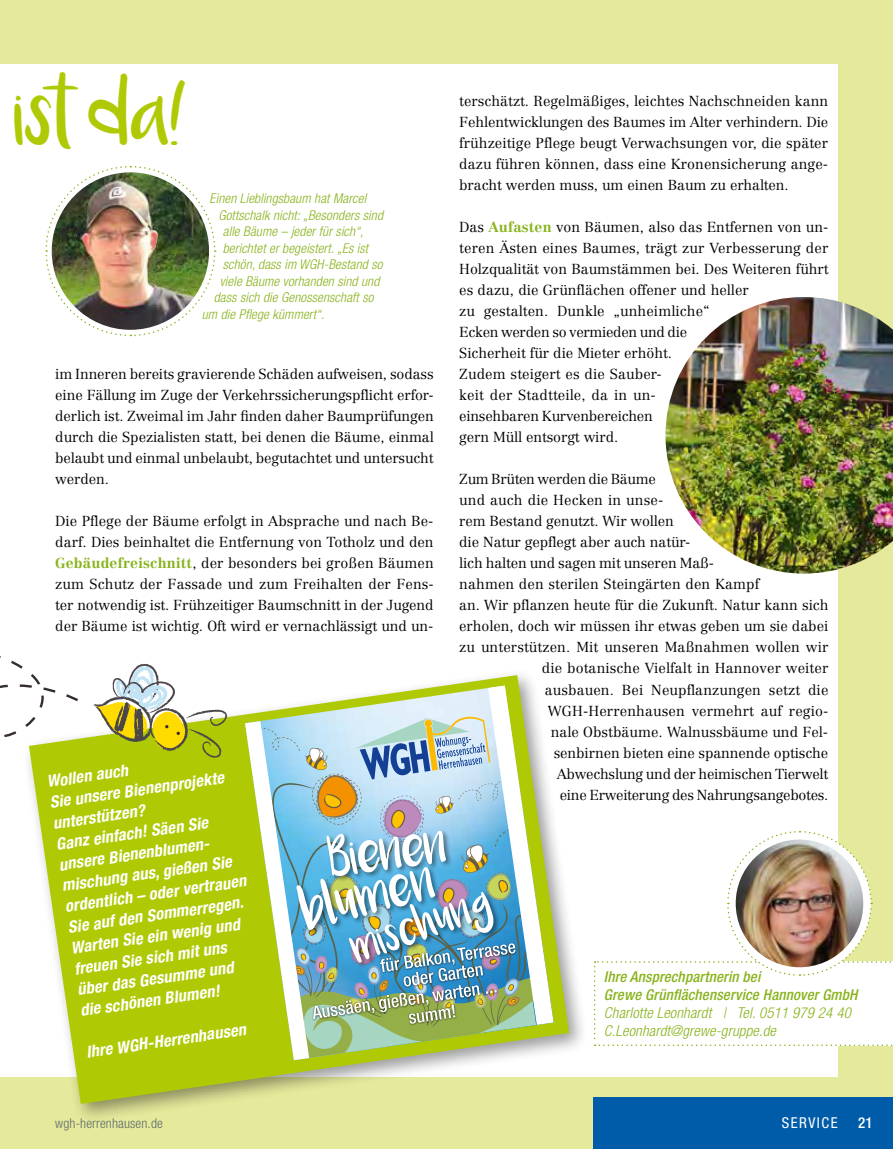
<style>
.page{position:relative;width:893px;height:1149px;background:#fff}
.page>*{position:absolute;margin:0;border:0;box-sizing:border-box;transform-origin:0 0}
.t1{font:48px "Luna";color:#afca05}
.t2{font:italic 700 condensed 16.5px/21px "Helvetica Neue LT Pro";color:#fff}
.t3{font:italic 300 condensed 15px/18px "Helvetica Neue LT Pro";letter-spacing:.01em;color:#89b31c}
.t4{font:italic 500 condensed 15px/18px "Helvetica Neue LT Pro";letter-spacing:.01em;color:#89b31c}
.t5{font:condensed 15px "Helvetica Neue LT Pro";letter-spacing:.1em;color:#fff}
.t6{font:500 condensed 15px "Helvetica Neue LT Pro";color:#fff}
.t7{font:300 14.25px/21px "Centennial LT";color:#000;text-align:justify}
.t8{font:300 14.25px "Centennial LT";letter-spacing:-.02em;color:#000}
.t9{font:italic 300 condensed 13.5px "Helvetica Neue LT Pro";letter-spacing:.01em;color:#89b31c}
.t10{font:300 condensed 13.5px "Helvetica Neue LT Pro";letter-spacing:.01em;color:#616a6e}
.s1{font-weight:700;color:#89b31c}
</style>
<div class="page">
<div style="left:0;top:0;width:893px;height:1148px;background:#e5e99b"></div>
<div style="left:0;top:64px;width:838px;height:1012px;background:#fff"></div>
<img style="left:665px;top:297px;width:228px;height:276px">
<svg style="left:594px;top:831px;width:299px;height:214px"></svg>
<img style="left:736px;top:839px;width:127px;height:127px;border-radius:64px">
<div style="left:594px;top:1097px;width:299px;height:51px;background:#005ca9"></div>
<svg style="left:45px;top:166px;width:171px;height:171px"></svg>
<img style="left:52px;top:172px;width:157px;height:158px;border-radius:79px">
<div style="left:22px;top:667px;width:566px;height:456px;background:#000;opacity:.4"></div>
<svg style="left:29px;top:675px;width:540px;height:428px;fill:#afca05"></svg>
<img style="left:245px;top:685px;width:310px;height:374px">
<svg style="left:0;top:656px;width:227px;height:106px"></svg>
<h1 class="t1" style="left:14px;top:100px;width:175px">ist da!</h1>
<p class="t9" style="left:210px;top:190px;width:158px">Einen Lieblingsbaum hat Marcel</p>
<p class="t9" style="left:218px;top:207px;width:166px">Gottschalk nicht: „Besonders sind</p>
<p class="t9" style="left:223px;top:223px;width:142px">alle Bäume – jeder für sich“,</p>
<p class="t9" style="left:223px;top:240px;width:147px">berichtet er begeistert. „Es ist</p>
<p class="t9" style="left:223px;top:256px;width:161px">schön, dass im WGH-Bestand so</p>
<p class="t9" style="left:220px;top:273px;width:161px">viele Bäume vorhanden sind und</p>
<p class="t9" style="left:214px;top:289px;width:161px">dass sich die Genossenschaft so</p>
<p class="t9" style="left:202px;top:306px;width:124px">um die Pflege kümmert“.</p>
<p class="t7" style="left:55px;top:363px;width:380px">im Inneren bereits gravierende Schäden aufweisen, sodass eine Fällung im Zuge der Verkehrssicherungspflicht erfor&shy;derlich ist. Zweimal im Jahr finden daher Baumprüfungen durch die Spezialisten statt, bei denen die Bäume, einmal belaubt und einmal unbelaubt, begutachtet und untersucht werden.</p>
<p class="t7" style="left:55px;top:510px;width:380px">Die Pflege der Bäume erfolgt in Absprache und nach Be&shy;darf. Dies beinhaltet die Entfernung von Totholz und den <span class="s1">Gebäudefreischnitt</span>, der besonders bei großen Bäumen zum Schutz der Fassade und zum Freihalten der Fens&shy;ter notwendig ist. Frühzeitiger Baumschnitt in der Jugend der Bäume ist wichtig. Oft wird er vernachlässigt und un-</p>
<p class="t2" style="left:46px;top:771px;width:185px;rotate:-8deg">Wollen auch<br>Sie unsere Bienenprojekte unterstützen?<br>Ganz einfach! Säen Sie unsere Bienenblumen&shy;mischung aus, gießen Sie ordentlich – oder vertrauen<br>Sie auf den Sommerregen.<br>Warten Sie ein wenig und freuen Sie sich mit uns über das Gesumme und<br>die schönen Blumen!</p>
<p class="t2" style="left:85px;top:1041px;width:163px;rotate:-8deg">Ihre WGH-Herrenhausen</p>
<p class="t10" style="left:55px;top:1114px;width:109px">wgh-herrenhausen.de</p>
<p class="t7" style="left:459px;top:90px;width:371px">terschätzt. Regelmäßiges, leichtes Nachschneiden kann Fehlentwicklungen des Baumes im Alter verhindern. Die frühzeitige Pflege beugt Verwachsungen vor, die später dazu führen können, dass eine Kronensicherung ange&shy;bracht werden muss, um einen Baum zu erhalten.</p>
<p class="t7" style="left:459px;top:216px;width:371px;text-align:left">Das <span class="s1">Aufasten</span> von Bäumen, also das Entfernen von un&shy;teren Ästen eines Baumes, trägt zur Verbesserung der Holzqualität von Baumstämmen bei. Des Weiteren führt es dazu, die Grünflächen offener und heller<br>zu gestalten. Dunkle „unheimliche“<br>Ecken werden so vermieden und die<br>Sicherheit für die Mieter erhöht.<br>Zudem steigert es die Sauber-<br>keit der Stadtteile, da in un-<br>einsehbaren Kurvenbereichen<br>gern Müll entsorgt wird.</p>
<p class="t8" style="left:459px;top:470px;width:198px">Zum Brüten werden die Bäume</p>
<p class="t7" style="left:459px;top:489px;width:206px">und auch die Hecken in unse-</p>
<p class="t7" style="left:459px;top:510px;width:216px">rem Bestand genutzt. Wir wollen</p>
<p class="t7" style="left:459px;top:531px;width:233px">die Natur gepflegt aber auch natür-</p>
<p class="t7" style="left:459px;top:552px;width:256px">lich halten und sagen mit unseren Maß-</p>
<p class="t7" style="left:459px;top:573px;width:302px">nahmen den sterilen Steingärten den Kampf</p>
<p class="t7" style="left:459px;top:594px;width:371px">an. Wir pflanzen heute für die Zukunft. Natur kann sich</p>
<p class="t7" style="left:459px;top:615px;width:371px">erholen, doch wir müssen ihr etwas geben um sie dabei</p>
<p class="t7" style="left:459px;top:636px;width:371px">zu unterstützen. Mit unseren Maßnahmen wollen wir</p>
<p class="t7" style="left:542px;top:657px;width:288px">die botanische Vielfalt in Hannover weiter</p>
<p class="t7" style="left:545px;top:678px;width:285px">ausbauen. Bei Neupflanzungen setzt die</p>
<p class="t7" style="left:548px;top:699px;width:282px">WGH-Herrenhausen vermehrt auf regio-</p>
<p class="t7" style="left:551px;top:720px;width:279px">nale Obstbäume. Walnussbäume und Fel-</p>
<p class="t7" style="left:554px;top:741px;width:276px">senbirnen bieten eine spannende optische</p>
<p class="t7" style="left:557px;top:762px;width:273px">Abwechslung und der heimischen Tierwelt</p>
<p class="t7" style="left:560px;top:783px;width:270px">eine Erweiterung des Nahrungsangebotes.</p>
<p class="t4" style="left:604px;top:967px;width:255px">Ihre Ansprechpartnerin bei<br>Grewe Grünflächenservice Hannover GmbH</p>
<p class="t3" style="left:604px;top:1003px;width:249px">Charlotte Leonhardt | Tel. 0511 979 24 40<br>C.Leonhardt@grewe-gruppe.de</p>
<p class="t5" style="left:782px;top:1113px;width:57px">SERVICE</p>
<p class="t6" style="left:858px;top:1113px;width:16px">21</p>
</div>
